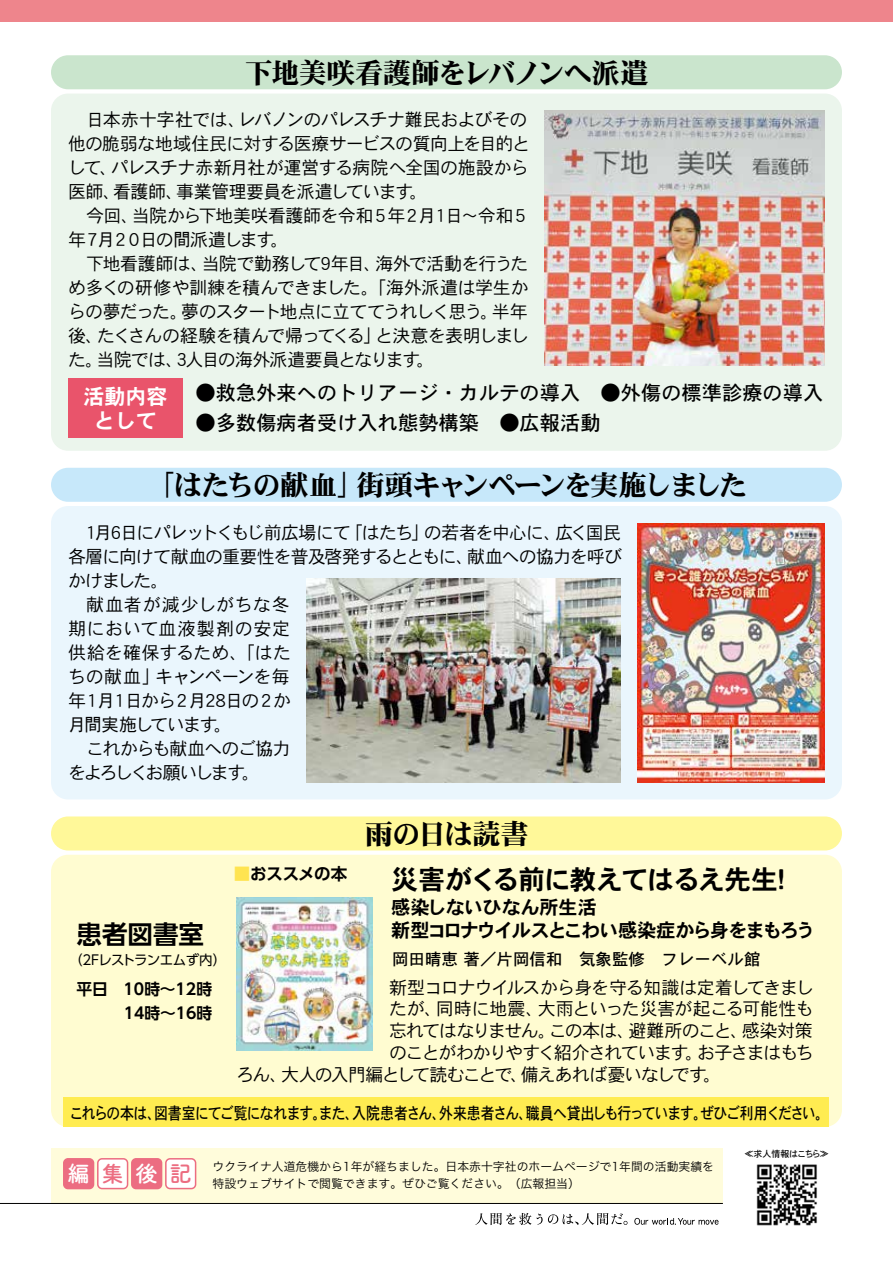
<style>
.page{position:relative;width:893px;height:1263px;background:#fff}
.page>*{position:absolute;margin:0;border:0;box-sizing:border-box;transform-origin:0 0}
.t1{font:28.5px "DFHS Mincho R Pro 5 W9";letter-spacing:-.085em;color:#000}
.t2{font:28.5px "DFHS Mincho R Pro 5 W9";letter-spacing:-.04em;color:#000}
.t3{font:28.5px "DFHS Mincho R Pro 5 W9";letter-spacing:-.065em;color:#000}
.t4{font:27px "DFHS Gothic R Pro 5 W7";letter-spacing:-.045em;color:#000}
.t5{font:700 25.5px "UD Shin Go Pr 6 De";color:#000}
.t6{font:700 22.5px "Tsuku B Rd Gothic";color:#fff}
.t7{font:21px/24px "DFHS Gothic R Pro 6 N W7";color:#fff;text-align:center}
.t8{font:20.25px "DFHS Gothic R Pro 6 N W5";color:#000}
.t9{font:19.2px/22.5px "DFHS Gothic R Pro 5 W7";letter-spacing:-.065em;color:#000}
.t10{font:18px/24px "DFHS Gothic R Pro 5 W3";letter-spacing:-.055em;color:#000;text-align:justify}
.t11{font:18px/24px "DFHS Gothic R Pro 5 W3";letter-spacing:-.035em;color:#000}
.t12{font:18px/24px "DFHS Gothic R Pro 5 W3";letter-spacing:-.075em;color:#000}
.t13{font:18px "DFHS Gothic R Pro 5 W3";letter-spacing:-.085em;color:#000}
.t14{font:18px "DFHS Gothic R Pro 5 W3";letter-spacing:-.03em;color:#000}
.t15{font:18px "DFHS Gothic R Pro 5 W3";letter-spacing:.035em;color:#000}
.t16{font:18px "DFHS Gothic R Pro 5 W3";letter-spacing:-.12em;color:#000}
.t17{font:18px "DFHS Gothic R Pro 5 W3";letter-spacing:-.005em;color:#000}
.t18{font:18px "DFHS Gothic R Pro 5 W3";letter-spacing:-.125em;color:#000}
.t19{font:18px "DFHS Gothic R Pro 5 W3";letter-spacing:-.09em;color:#000}
.t20{font:16.5px "DFHS Gothic R Pro 5 W5";letter-spacing:-.07em;color:#000;scale:.85 1}
.t21{font:16.5px "DFHS Gothic R Pro 5 W5";color:#000}
.t22{font:700 16.5px "UD Shin Go Pr 6 De";letter-spacing:-.02em;color:#000}
.t23{font:700 15.75px/24px "UD Shin Go Pr 6 De";color:#000}
.t24{font:13.5px "UD Shin Go Pr 6";letter-spacing:-.065em;color:#000}
.t25{font:11.85px/16.5px "Hiragino Sans W3";color:#000}
.t26{font:9px "DFHS Gothic R Pro 5 W5";letter-spacing:-.04em;color:#000}
.s1{color:#ffe450}
.s2{color:#ec6d81}
</style>
<div class="page">
<div style="left:51px;top:1148px;width:672px;height:55px;background:#fffcdb"></div>
<svg style="left:475px;top:1213px;width:152px;height:12px"></svg>
<svg style="left:634px;top:1218px;width:85px;height:7px"></svg>
<hr style="left:0;top:1203px;width:723px;height:1px;background:#000">
<div style="left:0;top:0;width:893px;height:21px;background:#ee858c"></div>
<div style="left:64px;top:1159px;width:30px;height:29px;background:#ec6d81;border-radius:4px"></div>
<div style="left:63px;top:1158px;width:31px;height:31px;border:2px solid #ec6d81;border-radius:4px"></div>
<div style="left:98px;top:1159px;width:30px;height:29px;background:#fff;border-radius:4px"></div>
<div style="left:97px;top:1158px;width:31px;height:31px;border:2px solid #ec6d81;border-radius:4px"></div>
<div style="left:132px;top:1159px;width:30px;height:29px;background:#ec6d81;border-radius:4px"></div>
<div style="left:131px;top:1158px;width:31px;height:31px;border:2px solid #ec6d81;border-radius:4px"></div>
<div style="left:166px;top:1159px;width:30px;height:29px;background:#fff;border-radius:4px"></div>
<div style="left:165px;top:1158px;width:31px;height:31px;border:2px solid #ec6d81;border-radius:4px"></div>
<img style="left:756px;top:1164px;width:61px;height:62px">
<div style="left:51px;top:506px;width:791px;height:293px;background:#eaf6fd;border-radius:17px"></div>
<div style="left:51px;top:468px;width:791px;height:34px;background:#c7e8fa;border-radius:17px"></div>
<div style="left:51px;top:94px;width:791px;height:357px;background:#ebf5ec;border-radius:17px"></div>
<div style="left:51px;top:55px;width:791px;height:34px;background:#cae5cd;border-radius:17px"></div>
<img style="left:544px;top:111px;width:281px;height:255px">
<div style="left:68px;top:378px;width:115px;height:60px;background:#e9546b"></div>
<div style="left:51px;top:855px;width:791px;height:272px;background:#fffcd1;border-radius:17px"></div>
<div style="left:51px;top:816px;width:791px;height:34px;background:#fff899;border-radius:17px"></div>
<div style="left:64px;top:1097px;width:765px;height:30px;background:#ffec51"></div>
<img style="left:236px;top:897px;width:136px;height:153px">
<img style="left:638px;top:523px;width:187px;height:259px">
<img style="left:306px;top:578px;width:315px;height:204px">
<h1 class="t2" style="left:244px;top:56px;width:406px">下地美咲看護師をレバノンへ派遣</h1>
<p class="t11" style="left:68px;top:108px;width:464px;text-indent:18px">日本赤十字社では、レバノンのパレスチナ難民およびその他の脆弱な地域住民に対する医療サービスの質向上を目的として、パレスチナ赤新月社が運営する病院へ全国の施設から医師、看護師、事業管理要員を派遣しています。</p>
<p class="t12" style="left:68px;top:204px;width:463px;text-indent:18px">今回、当院から下地美咲看護師を令和５年２月１日～令和５年７月２０日の間派遣します。</p>
<p class="t10" style="left:68px;top:252px;width:463px;text-indent:18px">下地看護師は、当院で勤務して9年目、海外で活動を行うため多くの研修や訓練を積んできました。「海外派遣は学生からの夢だった。夢のスタート地点に立ててうれしく思う。半年後、たくさんの経験を積んで帰ってくる」と決意を表明しました。当院では、3人目の海外派遣要員となります。</p>
<p class="t8" style="left:196px;top:381px;width:629px">●救急外来へのトリアージ・カルテの導入　●外傷の標準診療の導入</p>
<p class="t8" style="left:196px;top:411px;width:406px">●多数傷病者受け入れ態勢構築　●広報活動</p>
<p class="t7" style="left:83px;top:384px;width:85px">活動内容として</p>
<h1 class="t1" style="left:145px;top:469px;width:604px">「はたちの献血」街頭キャンペーンを実施しました</h1>
<p class="t10" style="left:86px;top:520px;width:537px">1月6日にパレットくもじ前広場にて「はたち」の若者を中心に、広く国民</p>
<p class="t10" style="left:68px;top:544px;width:556px">各層に向けて献血の重要性を普及啓発するとともに、献血への協力を呼び</p>
<p class="t10" style="left:68px;top:568px;width:102px">かけました。</p>
<p class="t15" style="left:86px;top:594px;width:205px">献血者が減少しがちな冬</p>
<p class="t15" style="left:68px;top:618px;width:224px">期において血液製剤の安定</p>
<p class="t17" style="left:68px;top:642px;width:225px">供給を確保するため、「はた</p>
<p class="t11" style="left:68px;top:664px;width:223px">ちの献血」キャンペーンを毎</p>
<p class="t16" style="left:68px;top:690px;width:225px">年１月１日から２月28日の２か</p>
<p class="t19" style="left:68px;top:714px;width:166px">月間実施しています。</p>
<p class="t10" style="left:86px;top:736px;width:206px">これからも献血へのご協力</p>
<p class="t18" style="left:68px;top:762px;width:193px">をよろしくお願いします。</p>
<h3 class="t5" style="left:77px;top:914px;width:129px">患者図書室</h3>
<p class="t23" style="left:77px;top:977px;width:137px">平日　10時～12時　　　14時～16時</p>
<p class="t24" style="left:69px;top:949px;width:158px">（２Fレストランエムず内）</p>
<p class="t22" style="left:234px;top:860px;width:115px"><span class="s1">■</span>おススメの本</p>
<h1 class="t3" style="left:364px;top:817px;width:166px">雨の日は読書</h1>
<h2 class="t4" style="left:391px;top:864px;width:405px">災害がくる前に教えてはるえ先生！</h2>
<p class="t9" style="left:391px;top:896px;width:425px">感染しないひなん所生活<br>新型コロナウイルスとこわい感染症から身をまもろう</p>
<p class="t21" style="left:392px;top:950px;width:370px">岡田晴恵 著／片岡信和　気象監修　フレーベル館</p>
<p class="t10" style="left:389px;top:975px;width:427px">新型コロナウイルスから身を守る知識は定着してきまし</p>
<p class="t14" style="left:389px;top:998px;width:426px">たが、同時に地震、大雨といった災害が起こる可能性も</p>
<p class="t10" style="left:389px;top:1019px;width:425px">忘れてはなりません。この本は、避難所のこと、感染対策</p>
<p class="t13" style="left:389px;top:1042px;width:426px">のことがわかりやすく紹介されています。お子さまはもち</p>
<p class="t10" style="left:236px;top:1062px;width:487px">ろん、大人の入門編として読むことで、備えあれば憂いなしです。</p>
<p class="t20" style="left:69px;top:1103px;width:896px">これらの本は、図書室にてご覧になれます。また、入院患者さん、外来患者さん、職員へ貸出しも行っています。ぜひご利用ください。</p>
<p class="t6" style="left:67px;top:1156px;width:126px">編<span class="s2">集</span>後<span class="s2">記</span></p>
<p class="t25" style="left:213px;top:1158px;width:503px">ウクライナ人道危機から1年が経ちました。日本赤十字社のホームページで1年間の活動実績を特設ウェブサイトで閲覧できます。ぜひご覧ください。（広報担当）</p>
<p class="t26" style="left:744px;top:1148px;width:86px">≪求人情報はこちら≫</p>
</div>
